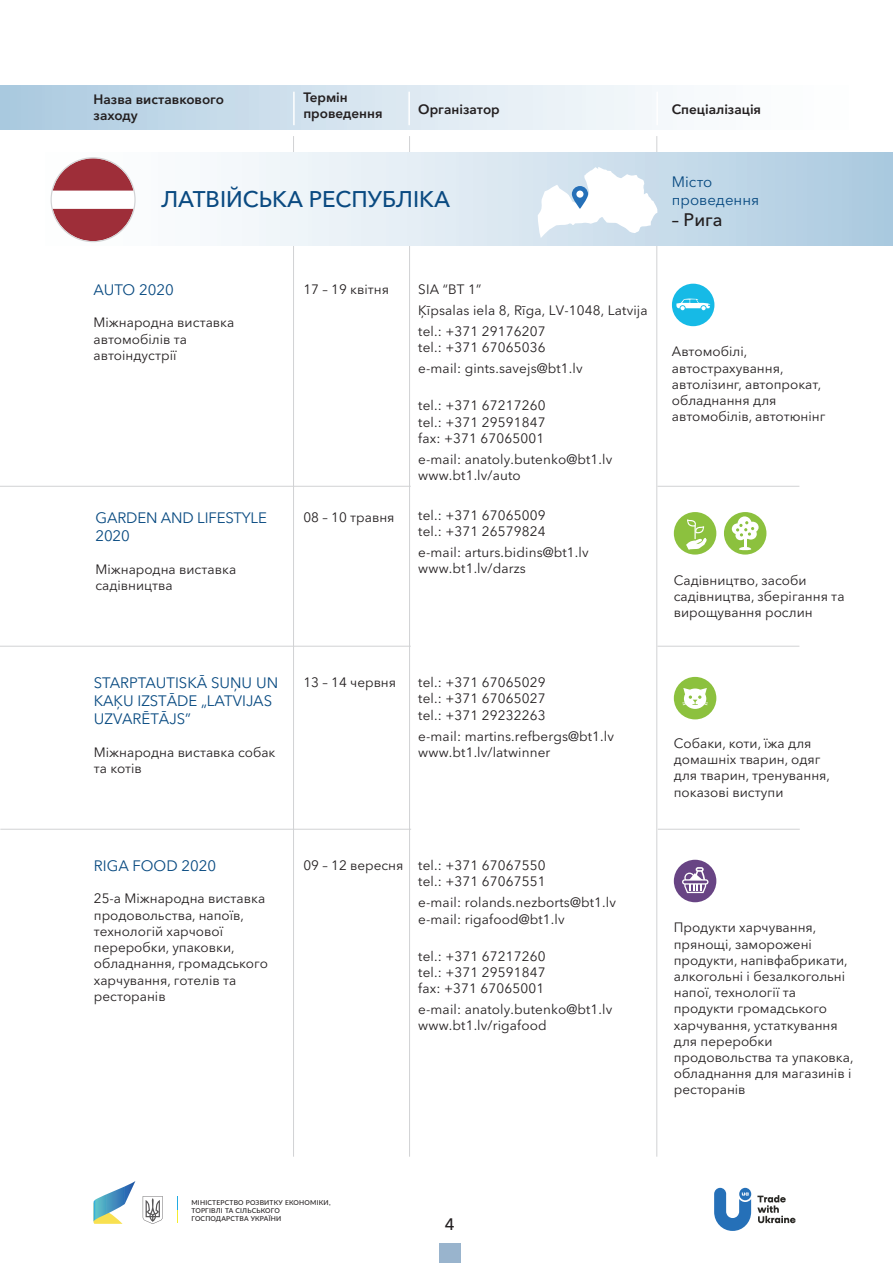
<style>
.page{position:relative;width:893px;height:1263px;background:#fff}
.page>*{position:absolute;margin:0;border:0;box-sizing:border-box;transform-origin:0 0}
.t1{font:500 22.5px "Avenir Next Cyr";color:#0a4a81}
.t2{font:500 18px "Avenir Next Cyr";color:#231f20}
.t3{font:500 16.5px "Avenir Next Cyr";color:#231f20}
.t4{font:15px/18px "Avenir Next Cyr";color:#084a81}
.t5{font:13.5px/16.2px "Avenir Next Cyr";color:#231f20}
.t6{font:600 13.5px/16.2px "Avenir Next Cyr";color:#231f20}
.t7{font:500 6.75px/8.1px "Lato";letter-spacing:.03em;color:#231f20}
</style>
<div class="page">
<div style="left:439px;top:1243px;width:21px;height:20px;background:#99b4cd"></div>
<div style="left:674px;top:677px;width:42px;height:42px;background:#8cc13e;border-radius:50%"></div>
<div style="left:684px;top:688px;width:22px;height:21px;background:#fff;border-radius:50%"></div>
<svg style="left:682px;top:688px;width:26px;height:17px"></svg>
<div style="left:672px;top:284px;width:42px;height:42px;background:#16bae6;border-radius:50%"></div>
<svg style="left:676px;top:298px;width:34px;height:12px"></svg>
<svg style="left:757px;top:1195px;width:38px;height:28px"></svg>
<svg style="left:714px;top:1188px;width:37px;height:43px"></svg>
<svg style="left:94px;top:1181px;width:42px;height:43px"></svg>
<svg style="left:143px;top:1196px;width:20px;height:28px"></svg>
<svg style="left:177px;top:1197px;width:1px;height:25px"></svg>
<hr style="left:658px;top:829px;width:142px;height:1px;background:#d1d2d4">
<hr style="left:0;top:829px;width:411px;height:1px;background:#d1d2d4">
<hr style="left:293px;top:136px;width:1px;height:1021px;background:#d1d2d4">
<hr style="left:656px;top:136px;width:1px;height:1021px;background:#d1d2d4">
<hr style="left:409px;top:136px;width:1px;height:1021px;background:#d1d2d4">
<div style="left:0;top:85px;width:893px;height:44px;background:linear-gradient(to right,#b0cde1,#fff)"></div>
<hr style="left:293px;top:92px;width:2px;height:33px;background:#fff">
<hr style="left:408px;top:92px;width:2px;height:33px;background:#fff">
<hr style="left:656px;top:92px;width:2px;height:33px;background:#fff">
<hr style="left:657px;top:486px;width:142px;height:1px;background:#d1d2d4">
<hr style="left:0;top:486px;width:411px;height:1px;background:#d1d2d4">
<div style="left:0;top:152px;width:893px;height:94px;background:linear-gradient(to right,#fff,#b0cde2)"></div>
<svg style="left:51px;top:157px;width:85px;height:85px"></svg>
<svg style="left:538px;top:167px;width:119px;height:71px"></svg>
<svg style="left:572px;top:186px;width:16px;height:23px"></svg>
<div style="left:576px;top:191px;width:7px;height:7px;background:#fff;border-radius:50%"></div>
<hr style="left:657px;top:646px;width:142px;height:1px;background:#d1d2d4">
<hr style="left:0;top:646px;width:411px;height:1px;background:#d1d2d4">
<div style="left:724px;top:512px;width:42px;height:43px;background:#8cc13e;border-radius:50%"></div>
<svg style="left:732px;top:516px;width:27px;height:34px"></svg>
<div style="left:674px;top:512px;width:42px;height:43px;background:#8cc13e;border-radius:50%"></div>
<svg style="left:686px;top:519px;width:21px;height:31px"></svg>
<div style="left:674px;top:860px;width:42px;height:42px;background:#684484;border-radius:50%"></div>
<svg style="left:682px;top:867px;width:26px;height:26px"></svg>
<p class="t6" style="left:94px;top:91px;width:132px">Назва виставкового заходу</p>
<p class="t6" style="left:303px;top:89px;width:81px">Термін проведення</p>
<p class="t6" style="left:418px;top:101px;width:83px">Організатор</p>
<p class="t6" style="left:672px;top:101px;width:91px">Спеціалізація</p>
<h1 class="t1" style="left:161px;top:186px;width:290px">ЛАТВІЙСЬКА РЕСПУБЛІКА</h1>
<p class="t4" style="left:94px;top:281px;width:82px">AUTO 2020</p>
<p class="t5" style="left:94px;top:315px;width:142px">Міжнародна виставка автомобілів та автоіндустрії</p>
<p class="t4" style="left:95px;top:509px;width:173px">GARDEN AND LIFESTYLE<br>2020</p>
<p class="t5" style="left:95px;top:561px;width:142px">Міжнародна виставка садівництва</p>
<p class="t5" style="left:303px;top:281px;width:87px">17 – 19 квітня</p>
<p class="t5" style="left:303px;top:509px;width:93px">08 – 10 травня</p>
<p class="t5" style="left:418px;top:279px;width:231px;line-height:21px">SIA “BT 1”<br>Ķīpsalas iela 8, Rīga, LV-1048, Latvija tel.: +371 29176207</p>
<p class="t5" style="left:418px;top:337px;width:166px;line-height:21px">tel.: +371 67065036 e-mail: gints.savejs@bt1.lv</p>
<p class="t5" style="left:418px;top:398px;width:129px;text-align:justify">tel.: +371 67217260 tel.: +371 29591847 fax: +371 67065001</p>
<p class="t5" style="left:418px;top:451px;width:196px">e-mail: anatoly.butenko@bt1.lv www.bt1.lv/auto</p>
<p class="t5" style="left:418px;top:507px;width:129px">tel.: +371 67065009 tel.: +371 26579824</p>
<p class="t5" style="left:418px;top:544px;width:172px">e-mail: arturs.bidins@bt1.lv www.bt1.lv/darzs</p>
<p class="t4" style="left:94px;top:674px;width:186px">STARPTAUTISKĀ SUŅU UN<br>KAĶU IZSTĀDE „LATVIJAS<br>UZVARĒTĀJS”</p>
<p class="t5" style="left:94px;top:744px;width:183px">Міжнародна виставка собак та котів</p>
<p class="t5" style="left:303px;top:674px;width:94px">13 – 14 червня</p>
<p class="t5" style="left:418px;top:674px;width:129px;text-align:justify">tel.: +371 67065029 tel.: +371 67065027 tel.: +371 29232263</p>
<p class="t5" style="left:418px;top:728px;width:197px">e-mail: martins.refbergs@bt1.lv www.bt1.lv/latwinner</p>
<p class="t4" style="left:94px;top:857px;width:124px">RIGA FOOD 2020</p>
<p class="t5" style="left:94px;top:891px;width:176px">25-а Міжнародна виставка продовольства, напоїв, технологій харчової переробки, упаковки, обладнання, громадського харчування, готелів та ресторанів</p>
<p class="t5" style="left:303px;top:857px;width:102px">09 – 12 вересня</p>
<p class="t5" style="left:418px;top:857px;width:129px">tel.: +371 67067550 tel.: +371 67067551</p>
<p class="t5" style="left:418px;top:894px;width:199px">e-mail: rolands.nezborts@bt1.lv e-mail: rigafood@bt1.lv</p>
<p class="t5" style="left:418px;top:948px;width:129px;text-align:justify">tel.: +371 67217260 tel.: +371 29591847 fax: +371 67065001</p>
<p class="t5" style="left:418px;top:1001px;width:196px">e-mail: anatoly.butenko@bt1.lv www.bt1.lv/rigafood</p>
<p class="t4" style="left:672px;top:172px;width:89px">Місто проведення</p>
<h2 class="t2" style="left:672px;top:209px;width:52px">– Рига</h2>
<p class="t5" style="left:672px;top:343px;width:155px">Автомобілі, автострахування, автолізинг, автопрокат, обладнання для автомобілів, автотюнінг</p>
<p class="t5" style="left:674px;top:572px;width:172px">Садівництво, засоби садівництва, зберігання та вирощування рослин</p>
<p class="t5" style="left:674px;top:735px;width:158px">Собаки, коти, їжа для домашніх тварин, одяг для тварин, тренування, показові виступи</p>
<p class="t5" style="left:674px;top:919px;width:181px">Продукти харчування, прянощі, заморожені продукти, напівфабрикати, алкогольні і безалкогольні напої, технології та продукти громадського харчування, устаткування для переробки продовольства та упаковка, обладнання для магазинів і ресторанів</p>
<p class="t7" style="left:191px;top:1198px;width:141px">МІНІСТЕРСТВО РОЗВИТКУ ЕКОНОМІКИ,<br>ТОРГІВЛІ ТА СІЛЬСЬКОГО<br>ГОСПОДАРСТВА УКРАЇНИ</p>
<p class="t3" style="left:445px;top:1214px;width:11px">4</p>
</div>
